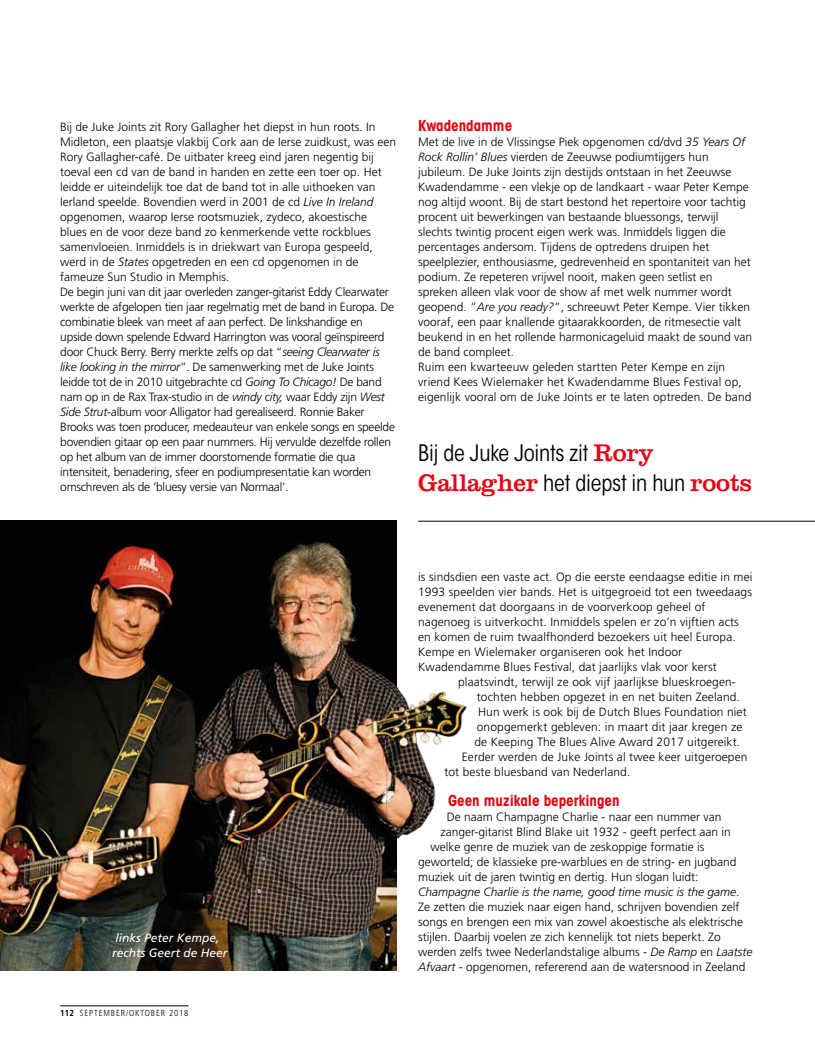
<style>
.page{position:relative;width:815px;height:1063px;background:#fff}
.page>*{position:absolute;margin:0;border:0;box-sizing:border-box;transform-origin:0 0}
.t1{font:25px "Clarendon LT Std";letter-spacing:-.01em;color:#e30613}
.t2{font:condensed 22.5px "ITC Avant Garde Std";letter-spacing:-.01em;color:#000}
.t3{font:700 condensed 15px "ITC Avant Garde Std";color:#e30613}
.t4{font:300 12px/15px "Frutiger LT Std";color:#000}
.t5{font:300 12px/15px "Frutiger LT Std";letter-spacing:-.02em;color:#000}
.t6{font:italic 300 12px "Frutiger LT Std";color:#000}
.t7{font:italic 12px/15px "Frutiger LT Std";color:#fff}
.t8{font:300 condensed 8.75px "Frutiger LT Std";letter-spacing:.1em;color:#000}
.s1{font-style:italic}
.s2{font-family:"Clarendon LT Std";font-stretch:normal;font-size:25px;color:#e30613}
.s3{font-family:"ITC Avant Garde Std";font-stretch:condensed;font-size:22.5px;color:#000}
.s4{font-weight:700}
.s5{font-style:normal}
</style>
<div class="page">
<img style="left:0;top:521px;width:467px;height:450px">
<hr style="left:418px;top:521px;width:397px;height:1px;background:#000">
<svg style="left:60px;top:1006px;width:14px;height:1px"></svg>
<hr style="left:74px;top:1006px;width:115px;height:1px;background:#000">
<p class="t5" style="left:60px;top:119px;width:338px">Bij de Juke Joints zit Rory Gallagher het diepst in hun roots. In Midleton, een plaatsje vlakbij Cork aan de Ierse zuidkust, was een Rory Gallagher-café. De uitbater kreeg eind jaren negentig bij toeval een cd van de band in handen en zette een toer op. Het leidde er uiteindelijk toe dat de band tot in alle uithoeken van Ierland speelde. Bovendien werd in 2001 de cd <span class="s1">Live In Ireland </span>opgenomen, waarop Ierse rootsmuziek, zydeco, akoestische blues en de voor deze band zo kenmerkende vette rockblues samenvloeien. Inmiddels is in driekwart van Europa gespeeld, werd in de <span class="s1">States</span> opgetreden en een cd opgenomen in de fameuze Sun Studio in Memphis.<br>De begin juni van dit jaar overleden zanger-gitarist Eddy Clearwater werkte de afgelopen tien jaar regelmatig met de band in Europa. De combinatie bleek van meet af aan perfect. De linkshandige en upside down spelende Edward Harrington was vooral geïnspireerd door Chuck Berry. Berry merkte zelfs op dat “<span class="s1">seeing Clearwater is like looking in the mirror</span>”. De samenwerking met de Juke Joints leidde tot de in 2010 uitgebrachte cd <span class="s1">Going To Chicago!</span> De band nam op in de Rax Trax-studio in de <span class="s1">windy city,</span> waar Eddy zijn <span class="s1">West Side Strut</span>-album voor Alligator had gerealiseerd. Ronnie Baker Brooks was toen producer, medeauteur van enkele songs en speelde bovendien gitaar op een paar nummers. Hij vervulde dezelfde rollen op het album van de immer doorstomende formatie die qua intensiteit, benadering, sfeer en podiumpresentatie kan worden omschreven als de ‘bluesy versie van Normaal’.</p>
<p class="t3" style="left:418px;top:116px;width:96px">Kwadendamme</p>
<p class="t4" style="left:418px;top:134px;width:335px">Met de live in de Vlissingse Piek opgenomen cd/dvd <span class="s1">35 Years Of Rock Rollin’ Blues</span> vierden de Zeeuwse podiumtijgers hun jubileum. De Juke Joints zijn destijds ontstaan in het Zeeuwse Kwadendamme - een vlekje op de landkaart - waar Peter Kempe nog altijd woont. Bij de start bestond het repertoire voor tachtig procent uit bewerkingen van bestaande bluessongs, terwijl slechts twintig procent eigen werk was. Inmiddels liggen die percentages andersom. Tijdens de optredens druipen het speelplezier, enthousiasme, gedrevenheid en spontaniteit van het podium. Ze repeteren vrijwel nooit, maken geen setlist en spreken alleen vlak voor de show af met welk nummer wordt geopend. “<span class="s1">Are you ready?</span>”, schreeuwt Peter Kempe. Vier tikken vooraf, een paar knallende gitaarakkoorden, de ritmesectie valt beukend in en het rollende harmonicageluid maakt de sound van de band compleet.<br>Ruim een kwarteeuw geleden startten Peter Kempe en zijn vriend Kees Wielemaker het Kwadendamme Blues Festival op, eigenlijk vooral om de Juke Joints er te laten optreden. De band</p>
<h2 class="t2" style="left:418px;top:439px;width:237px">Bij de Juke Joints zit <span class="s2">Rory</span></h2>
<h1 class="t1" style="left:418px;top:468px;width:335px">Gallagher <span class="s3">het diepst in hun</span> roots</h1>
<p class="t7" style="left:112px;top:931px;width:117px">links Peter Kempe, rechts Geert de Heer</p>
<p class="t8" style="left:60px;top:1008px;width:130px"><span class="s4">112</span> SEPTEMBER/OKTOBER 2018</p>
<p class="t4" style="left:418px;top:569px;width:336px">is sindsdien een vaste act. Op die eerste eendaagse editie in mei 1993 speelden vier bands. Het is uitgegroeid tot een tweedaags evenement dat doorgaans in de voorverkoop geheel of nagenoeg is uitverkocht. Inmiddels spelen er zo’n vijftien acts en komen de ruim twaalfhonderd bezoekers uit heel Europa.<br>Kempe en Wielemaker organiseren ook het Indoor Kwadendamme Blues Festival, dat jaarlijks vlak voor kerst</p>
<p class="t4" style="left:458px;top:674px;width:279px">plaatsvindt, terwijl ze ook vijf jaarlijkse blueskroegen-</p>
<p class="t4" style="left:477px;top:689px;width:265px">tochten hebben opgezet in en net buiten Zeeland.</p>
<p class="t4" style="left:478px;top:704px;width:270px">Hun werk is ook bij de Dutch Blues Foundation niet</p>
<p class="t4" style="left:477px;top:719px;width:267px">onopgemerkt gebleven: in maart dit jaar kregen ze</p>
<p class="t4" style="left:474px;top:734px;width:267px">de Keeping The Blues Alive Award 2017 uitgereikt.</p>
<p class="t4" style="left:462px;top:749px;width:287px">Eerder werden de Juke Joints al twee keer uitgeroepen</p>
<p class="t4" style="left:444px;top:764px;width:188px">tot beste bluesband van Nederland.</p>
<p class="t3" style="left:448px;top:791px;width:173px">Geen muzikale beperkingen</p>
<p class="t4" style="left:447px;top:809px;width:276px">De naam Champagne Charlie - naar een nummer van</p>
<p class="t4" style="left:441px;top:824px;width:292px">zanger-gitarist Blind Blake uit 1932 - geeft perfect aan in</p>
<p class="t4" style="left:431px;top:839px;width:275px">welke genre de muziek van de zeskoppige formatie is</p>
<p class="t4" style="left:418px;top:854px;width:320px">geworteld; de klassieke pre-warblues en de string- en jugband</p>
<p class="t4" style="left:418px;top:869px;width:282px">muziek uit de jaren twintig en dertig. Hun slogan luidt:</p>
<p class="t6" style="left:418px;top:885px;width:323px">Champagne Charlie is the name, good time music is the game<span class="s5">.</span></p>
<p class="t4" style="left:418px;top:899px;width:323px">Ze zetten die muziek naar eigen hand, schrijven bovendien zelf</p>
<p class="t4" style="left:418px;top:914px;width:327px">songs en brengen een mix van zowel akoestische als elektrische</p>
<p class="t4" style="left:418px;top:929px;width:304px">stijlen. Daarbij voelen ze zich kennelijk tot niets beperkt. Zo</p>
<p class="t4" style="left:418px;top:944px;width:336px">werden zelfs twee Nederlandstalige albums - <span class="s1">De Ramp</span> en <span class="s1">Laatste</span></p>
<p class="t4" style="left:418px;top:959px;width:329px"><span class="s1">Afvaart</span> - opgenomen, refererend aan de watersnood in Zeeland</p>
</div>
